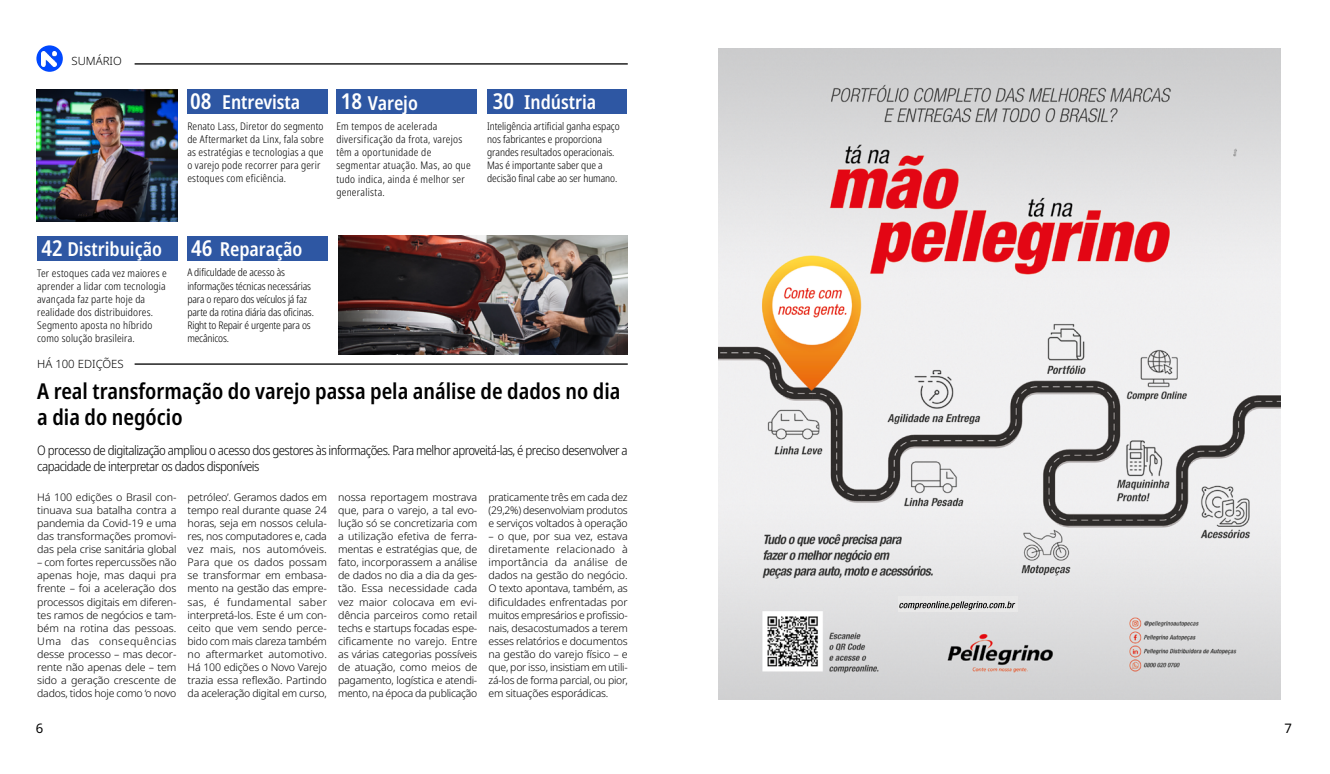
<style>
.page{position:relative;width:1330px;height:774px;background:#fff}
.page>*{position:absolute;margin:0;border:0;box-sizing:border-box;transform-origin:0 0}
.t1{font:600 condensed 21.88px/26.2px "Noto Sans";color:#000}
.t2{font:600 condensed 21.88px "Noto Sans";color:#fff}
.t3{font:600 condensed 19.25px "Noto Sans";color:#fff}
.t4{font:300 semi-condensed 13.12px/15.8px "Noto Sans";letter-spacing:-.04em;color:#000}
.t5{font:13.12px "Noto Sans";color:#000}
.t6{font:300 11.38px "Noto Sans";color:#000}
.t7{font:300 10.5px/13.1px "Noto Sans";letter-spacing:-.02em;color:#000;text-align:justify}
.t8{font:300 condensed 10.5px/13.1px "Noto Sans";letter-spacing:.01em;color:#000}
.t9{font:300 condensed 10.5px/13.1px "Noto Sans";letter-spacing:-.015em;color:#000}
.s1{font-size:21.88px}
</style>
<div class="page">
<img style="left:718px;top:48px;width:562px;height:651px">
<img style="left:898px;top:596px;width:119px;height:15px">
<svg style="left:898px;top:596px;width:117px;height:14px;background:#bebebe"></svg>
<div style="left:187px;top:90px;width:140px;height:24px;background:#2e57a3"></div>
<div style="left:37px;top:236px;width:140px;height:24px;background:#2e57a3"></div>
<hr style="left:135px;top:63px;width:493px;height:2px;background:#000">
<hr style="left:135px;top:363px;width:493px;height:2px;background:#000">
<div style="left:337px;top:89px;width:140px;height:25px;background:#2e57a3"></div>
<img style="left:338px;top:236px;width:290px;height:118px">
<div style="left:487px;top:90px;width:139px;height:24px;background:#2e57a3"></div>
<div style="left:187px;top:236px;width:140px;height:25px;background:#2e57a3"></div>
<svg style="left:36px;top:45px;width:27px;height:27px"></svg>
<img style="left:41px;top:52px;width:16px;height:14px">
<img style="left:37px;top:90px;width:140px;height:132px">
<p class="t6" style="left:71px;top:53px;width:52px">SUMÁRIO</p>
<h2 class="t3" style="left:190px;top:89px;width:112px"><span class="s1">08</span> Entrevista</h2>
<p class="t8" style="left:187px;top:120px;width:138px">Renato Lass, Diretor do segmento de Aftermarket da Linx, fala sobre as estratégias e tecnologias a que o varejo pode recorrer para gerir estoques com eficiência.</p>
<h2 class="t3" style="left:341px;top:89px;width:79px"><span class="s1">18</span> Varejo</h2>
<p class="t8" style="left:336px;top:120px;width:136px">Em tempos de acelerada diversificação da frota, varejos têm a oportunidade de segmentar atuação. Mas, ao que tudo indica, ainda é melhor ser generalista.</p>
<h1 class="t2" style="left:41px;top:232px;width:23px">42</h1>
<h2 class="t3" style="left:67px;top:235px;width:96px">Distribuição</h2>
<h2 class="t3" style="left:191px;top:235px;width:113px"><span class="s1">46</span> Reparação</h2>
<p class="t8" style="left:37px;top:266px;width:131px">Ter estoques cada vez maiores e aprender a lidar com tecnologia avançada faz parte hoje da realidade dos distribuidores.<br>Segmento aposta no híbrido como solução brasileira.</p>
<p class="t9" style="left:187px;top:266px;width:128px">A dificuldade de acesso às informações técnicas necessárias para o reparo dos veículos já faz parte da rotina diária das oficinas.<br>Right to Repair é urgente para os mecânicos.</p>
<p class="t6" style="left:37px;top:356px;width:88px">HÁ 100 EDIÇÕES</p>
<h2 class="t3" style="left:493px;top:89px;width:105px"><span class="s1">30</span> Indústria</h2>
<p class="t8" style="left:487px;top:120px;width:134px">Inteligência artificial ganha espaço nos fabricantes e proporciona grandes resultados operacionais.<br>Mas é importante saber que a decisão final cabe ao ser humano.</p>
<h1 class="t1" style="left:37px;top:378px;width:585px">A real transformação do varejo passa pela análise de dados no dia a dia do negócio</h1>
<p class="t4" style="left:37px;top:443px;width:592px">O processo de digitalização ampliou o acesso dos gestores às informações. Para melhor aproveitá-las, é preciso desenvolver a capacidade de interpretar os dados disponíveis</p>
<p class="t7" style="left:37px;top:490px;width:141px">Há 100 edições o Brasil con&shy;tinuava sua batalha contra a pandemia da Covid-19 e uma das transformações promovi&shy;das pela crise sanitária global</p>
<p class="t7" style="left:37px;top:556px;width:141px">– com fortes repercussões não apenas hoje, mas daqui pra frente – foi a aceleração dos processos digitais em diferen&shy;tes ramos de negócios e tam&shy;bém na rotina das pessoas.<br>Uma das consequências desse processo – mas decor&shy;rente não apenas dele – tem sido a geração crescente de dados, tidos hoje como ‘o novo</p>
<p class="t7" style="left:188px;top:490px;width:141px">petróleo’. Geramos dados em tempo real durante quase 24 horas, seja em nossos celula&shy;res, nos computadores e, cada vez mais, nos automóveis.<br>Para que os dados possam se transformar em embasa&shy;mento na gestão das empre&shy;sas, é fundamental saber interpretá-los. Este é um con&shy;ceito que vem sendo perce&shy;bido com mais clareza também no aftermarket automotivo.<br>Há 100 edições o Novo Varejo trazia essa reflexão. Partindo da aceleração digital em curso,</p>
<p class="t7" style="left:338px;top:490px;width:141px">nossa reportagem mostrava que, para o varejo, a tal evo&shy;lução só se concretizaria com a utilização efetiva de ferra&shy;mentas e estratégias que, de fato, incorporassem a análise de dados no dia a dia da ges&shy;tão. Essa necessidade cada vez maior colocava em evi&shy;dência parceiros como retail techs e startups focadas espe&shy;cificamente no varejo. Entre as várias categorias possíveis de atuação, como meios de pagamento, logística e atendi&shy;mento, na época da publicação</p>
<p class="t7" style="left:488px;top:490px;width:141px">praticamente três em cada dez (29,2%) desenvolviam produtos e serviços voltados à operação</p>
<p class="t7" style="left:488px;top:530px;width:141px">– o que, por sua vez, estava diretamente relacionado à importância da análise de dados na gestão do negócio.<br>O texto apontava, também, as dificuldades enfrentadas por muitos empresários e profissio&shy;nais, desacostumados a terem esses relatórios e documentos na gestão do varejo físico – e que, por isso, insistiam em utili&shy;zá-los de forma parcial, ou pior, em situações esporádicas.</p>
<p class="t5" style="left:36px;top:719px;width:9px">6</p>
<p class="t5" style="left:1284px;top:719px;width:9px">7</p>
</div>
